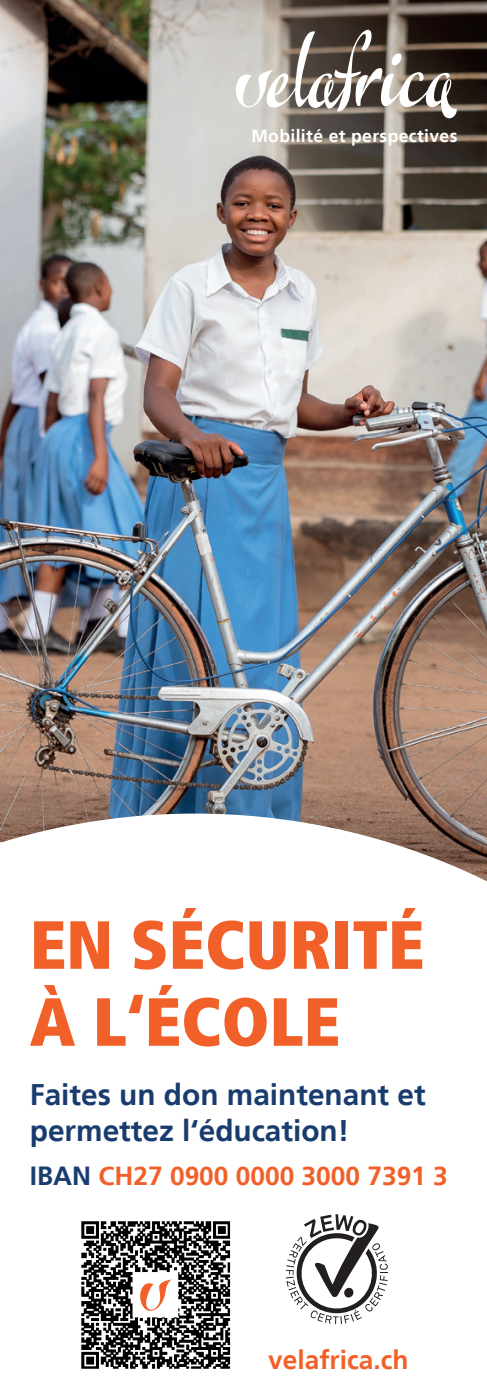
<style>
.page{position:relative;width:487px;height:1399px;background:#fff}
.page>*{position:absolute;margin:0;border:0;box-sizing:border-box;transform-origin:0 0}
.t1{font:900 condensed 67.9px/77px "Frutiger LT";color:#f2602a}
.t2{font:700 29.75px/35.7px "Frutiger LT";color:#193c6f}
.t3{font:700 26.25px "Frutiger LT";color:#f2602a}
.t4{font:700 17.5px "Frutiger LT";letter-spacing:.02em;color:#fff}
.s1{color:#193c6f}
</style>
<div class="page">
<img style="left:0;top:0;width:486px;height:814px">
<svg style="left:0;top:814px;width:486px;height:511px"></svg>
<img style="left:78px;top:1218px;width:155px;height:151px">
<div style="left:136px;top:1276px;width:39px;height:39px;background:#fff"></div>
<svg style="left:140px;top:1279px;width:31px;height:32px"></svg>
<svg style="left:285px;top:1214px;width:102px;height:110px"></svg>
<svg style="left:234px;top:30px;width:222px;height:88px"></svg>
<p class="t4" style="left:251px;top:125px;width:207px">Mobilité et perspectives</p>
<p class="t1" style="left:30px;top:906px;width:395px">EN SÉCURITÉ<br>À L‘ÉCOLE</p>
<p class="t2" style="left:30px;top:1077px;width:397px">Faites un don maintenant et permettez l‘éducation!</p>
<p class="t3" style="left:30px;top:1160px;width:419px"><span class="s1">IBAN</span> CH27 0900 0000 3000 7391 3</p>
<p class="t3" style="left:268px;top:1345px;width:142px">velafrica.ch</p>
</div>
